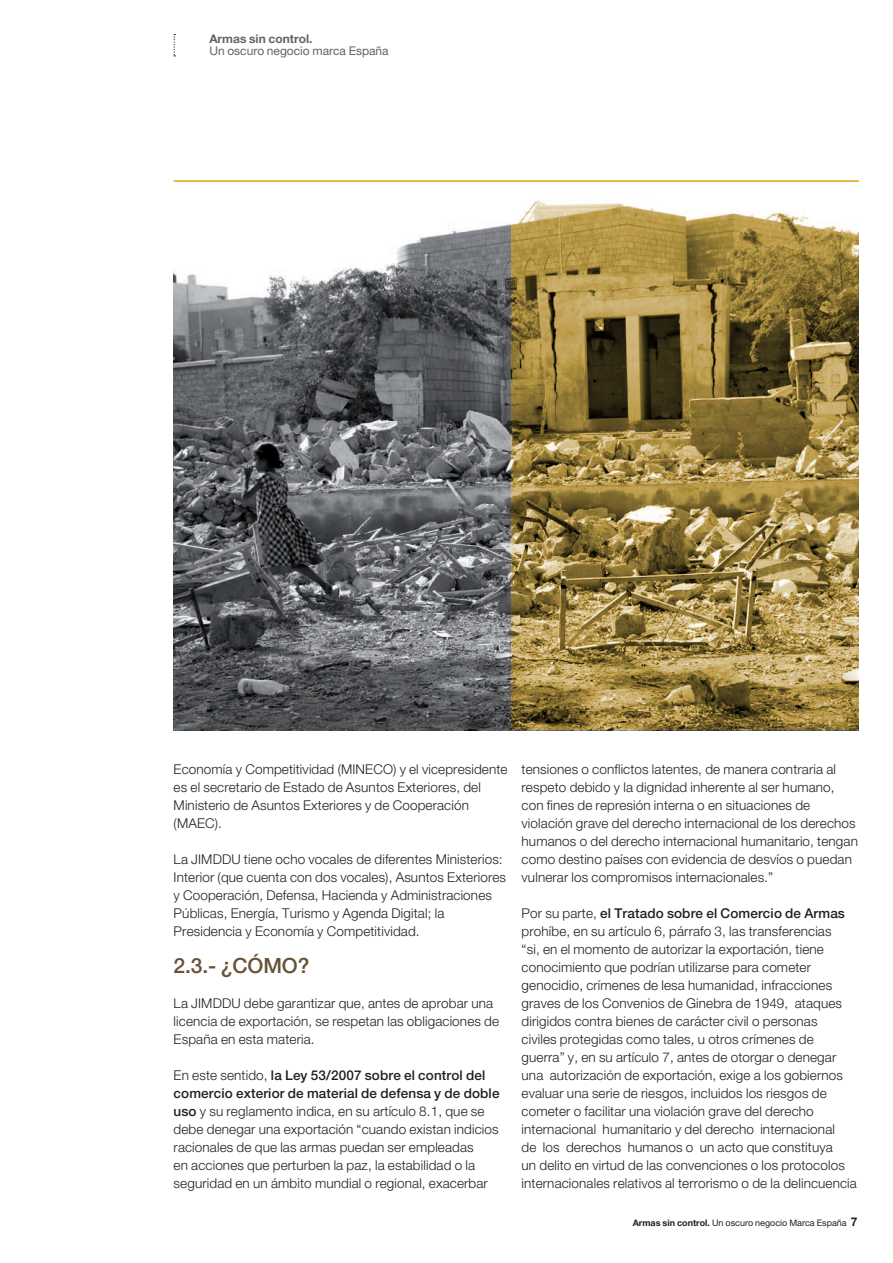
<style>
.page{position:relative;width:893px;height:1263px;background:#fff}
.page>*{position:absolute;margin:0;border:0;box-sizing:border-box;transform-origin:0 0}
._01_ladillo_ok{font:500 21px "Helvetica Neue LT Std";color:#685235}
._03_Texto_general{font:300 13.5px/18px "Helvetica Neue LT Std";letter-spacing:.01em;color:#231f20}
.t1{font:12px "Helvetica Neue LT Std";color:#636366}
.t2{font:700 12px "Helvetica Neue LT Std";color:#636366}
.t3{font:9px "Helvetica Neue LT Std";color:#231f20}
.s1{font-weight:500}
.s2{font-weight:700}
.s3{font-weight:700;font-size:12px}
</style>
<div class="page">
<hr style="left:174px;top:180px;width:685px;height:2px;background:#dca50e">
<svg style="left:174px;top:34px;width:1px;height:22px"></svg>
<img style="left:174px;top:224px;width:685px;height:506px">
<svg style="left:511px;top:200px;width:348px;height:529px;background:#99834a"></svg>
<p class="t2" style="left:209px;top:31px;width:105px">Armas sin control.</p>
<p class="t1" style="left:209px;top:44px;width:181px">Un oscuro negocio marca España</p>
<p class="_03_Texto_general" style="left:174px;top:760px;width:335px">Economía y Competitividad (MINECO) y el vicepresidente es el secretario de Estado de Asuntos Exteriores, del Ministerio de Asuntos Exteriores y de Cooperación (MAEC).</p>
<p class="_03_Texto_general" style="left:174px;top:850px;width:334px">La JIMDDU tiene ocho vocales de diferentes Ministerios:<br>Interior (que cuenta con dos vocales), Asuntos Exteriores y Cooperación, Defensa, Hacienda y Administraciones Públicas, Energía, Turismo y Agenda Digital; la Presidencia y Economía y Competitividad.</p>
<p class="_01_ladillo_ok" style="left:174px;top:952px;width:137px">2.3.- ¿CÓMO?</p>
<p class="_03_Texto_general" style="left:174px;top:994px;width:327px">La JIMDDU debe garantizar que, antes de aprobar una licencia de exportación, se respetan las obligaciones de<br>España en esta materia.</p>
<p class="_03_Texto_general" style="left:174px;top:1066px;width:327px">En este sentido, <span class="s1">la Ley 53/2007 sobre el control del comercio exterior de material de defensa y de doble uso</span> y su reglamento indica, en su artículo 8.1, que se debe denegar una exportación “cuando existan indicios racionales de que las armas puedan ser empleadas<br>en acciones que perturben la paz, la estabilidad o la seguridad en un ámbito mundial o regional, exacerbar</p>
<p class="_03_Texto_general" style="left:522px;top:760px;width:338px">tensiones o conflictos latentes, de manera contraria al respeto debido y la dignidad inherente al ser humano, con fines de represión interna o en situaciones de violación grave del derecho internacional de los derechos humanos o del derecho internacional humanitario, tengan como destino países con evidencia de desvíos o puedan vulnerar los compromisos internacionales.”</p>
<p class="_03_Texto_general" style="left:522px;top:904px;width:337px">Por su parte, <span class="s1">el Tratado sobre el Comercio de Armas </span>prohíbe, en su artículo 6, párrafo 3, las transferencias<br>“si, en el momento de autorizar la exportación, tiene conocimiento que podrían utilizarse para cometer genocidio, crímenes de lesa humanidad, infracciones graves de los Convenios de Ginebra de 1949, ataques dirigidos contra bienes de carácter civil o personas<br>civiles protegidas como tales, u otros crímenes de guerra” y, en su artículo 7, antes de otorgar o denegar una autorización de exportación, exige a los gobiernos evaluar una serie de riesgos, incluidos los riesgos de cometer o facilitar una violación grave del derecho internacional humanitario y del derecho internacional<br>de los derechos humanos o un acto que constituya<br>un delito en virtud de las convenciones o los protocolos internacionales relativos al terrorismo o de la delincuencia</p>
<p class="t3" style="left:633px;top:1218px;width:226px"><span class="s2">Armas sin control.</span> Un oscuro negocio Marca España <span class="s3">7</span></p>
</div>
